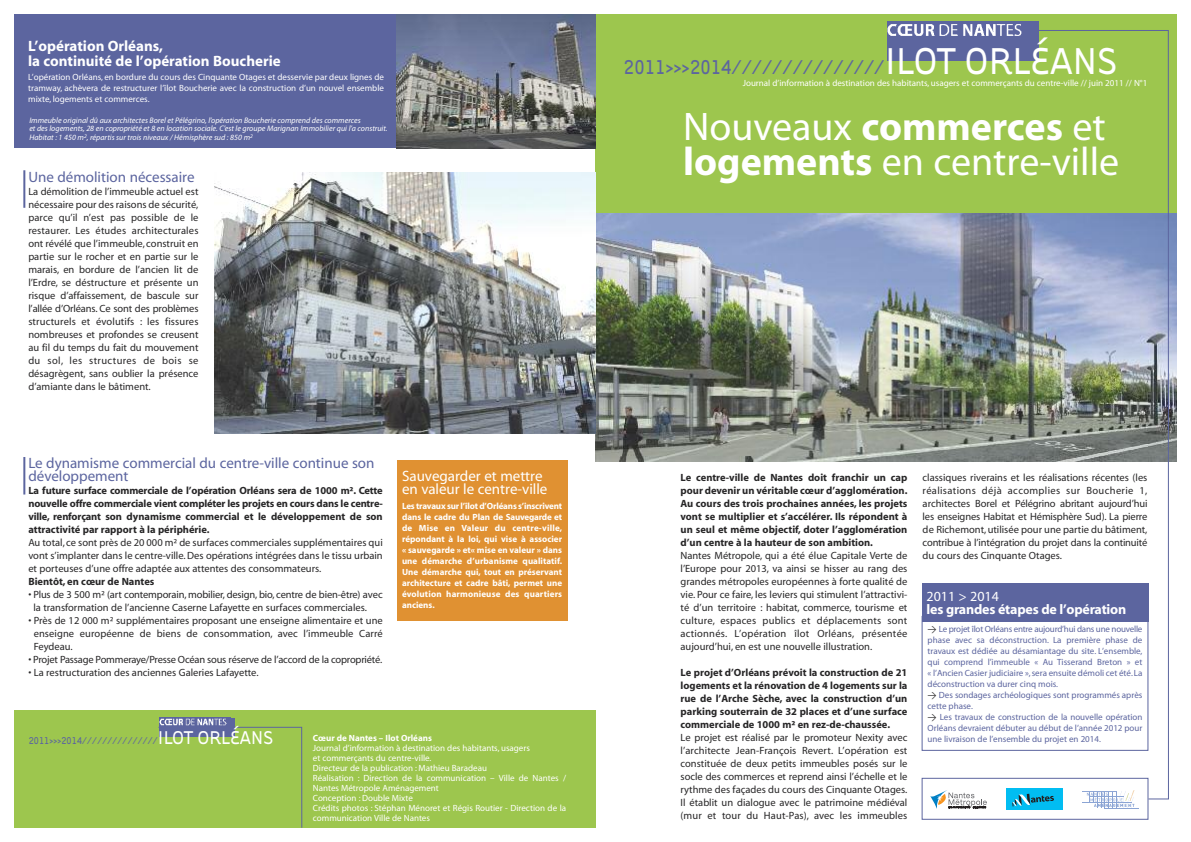
<style>
.page{position:relative;width:1191px;height:842px;background:#fff}
.page>*{position:absolute;margin:0;border:0;box-sizing:border-box;transform-origin:0 0}
.t1{font:40px/35px "Myriad";color:#fff}
.t2{font:23px "Tarzana Wide";letter-spacing:-.055em;color:#5c659f;scale:.9 1}
.t3{font:15px/13px "Myriad";color:#5c659f}
.t4{font:700 15px/15px "Myriad";color:#fff}
.t5{font:15px/13px "Myriad";color:#fff}
.t6{font:700 14px "Myriad";letter-spacing:-.015em;color:#fff}
.t7{font:14px "Myriad";color:#fff}
.t8{font:11.4px "Tarzana Wide";letter-spacing:-.055em;color:#5c659f;scale:.9 1}
.t9{font:10.5px/13px "Myriad";color:#272627;text-align:justify}
.t10{font:700 10.5px/13px "Myriad";color:#272627;text-align:justify}
.t11{font:10.5px "Myriad";letter-spacing:-.02em;color:#272627}
.t12{font:9px/10px "Myriad";color:#fff}
.t13{font:9px/11px "Myriad";color:#5c659f}
.t14{font:700 9px/11px "Myriad";color:#fff;text-align:justify}
.t15{font:italic 8px/8.5px "Myriad Pro";color:#fff}
.s1{font-size:43.1px;color:#fff}
.s2{font-weight:700}
.s3{font-family:"DIN";color:#272627}
.s4{font-size:21.4px;color:#fff}
</style>
<div class="page">
<img style="left:595px;top:213px;width:581px;height:248px">
<div style="left:14px;top:710px;width:581px;height:118px;background:#9dc64e"></div>
<div style="left:595px;top:14px;width:581px;height:199px;background:#9dc64e"></div>
<div style="left:887px;top:21px;width:152px;height:39px;background:#5c659f"></div>
<div style="left:921px;top:778px;width:227px;height:42px;border:1px solid #5c659f"></div>
<div style="left:1006px;top:788px;width:56px;height:22px;background:#01bdf2"></div>
<svg style="left:1012px;top:794px;width:42px;height:12px"></svg>
<hr style="left:1104px;top:808px;width:34px;height:1px;background:#8ba4d4">
<hr style="left:1082px;top:802px;width:49px;height:1px;background:#8ba4d4">
<svg style="left:1089px;top:800px;width:45px;height:8px"></svg>
<svg style="left:930px;top:790px;width:56px;height:19px"></svg>
<img style="left:887px;top:24px;width:135px;height:12px">
<svg style="left:1024px;top:30px;width:145px;height:770px"></svg>
<div style="left:921px;top:616px;width:227px;height:135px;border:1px solid #5c659f"></div>
<svg style="left:158px;top:727px;width:144px;height:101px"></svg>
<div style="left:159px;top:718px;width:75px;height:18px;background:#5c659f"></div>
<img style="left:159px;top:718px;width:68px;height:8px">
<div style="left:397px;top:460px;width:170px;height:161px;background:#e09132"></div>
<div style="left:14px;top:14px;width:553px;height:134px;background:#5c659f"></div>
<hr style="left:23px;top:457px;width:2px;height:37px;background:#5c659f">
<hr style="left:23px;top:170px;width:2px;height:38px;background:#5c659f">
<img style="left:214px;top:173px;width:381px;height:260px">
<img style="left:397px;top:14px;width:198px;height:135px">
<div style="left:921px;top:583px;width:227px;height:39px;background:#5c659f"></div>
<h3 class="t4" style="left:28px;top:39px;width:254px">L’opération Orléans,<br>la continuité de l’opération Boucherie</h3>
<p class="t12" style="left:28px;top:72px;width:357px;line-height:11px;text-align:justify">L’opération Orléans, en bordure du cours des Cinquante Otages et desservie par deux lignes de tramway, achèvera de restructurer l’îlot Boucherie avec la construction d’un nouvel ensemble mixte, logements et commerces.</p>
<p class="t15" style="left:29px;top:117px;width:360px">Immeuble original dû aux architectes Borel et Pélégrino, l’opération Boucherie comprend des commerces<br>et des logements, 28 en copropriété et 8 en location sociale. C’est le groupe Marignan Immobilier qui l’a construit.<br>Habitat : 1 450 m<sup>2</sup>, répartis sur trois niveaux / Hémisphère sud : 850 m<sup>2</sup></p>
<h3 class="t3" style="left:28px;top:172px;width:168px">Une démolition nécessaire</h3>
<p class="t9" style="left:28px;top:186px;width:172px">La démolition de l’immeuble actuel est nécessaire pour des raisons de sécurité, parce qu’il n’est pas possible de le restaurer. Les études architecturales ont révélé que l’immeuble, construit en partie sur le rocher et en partie sur le marais, en bordure de l’ancien lit de l’Erdre, se déstructure et présente un risque d’affaissement, de bascule sur l’allée d’Orléans. Ce sont des problèmes structurels et évolutifs : les fissures nombreuses et profondes se creusent au fil du temps du fait du mouvement du sol, les structures de bois se désagrègent, sans oublier la présence d’amiante dans le bâtiment.</p>
<h2 class="t2" style="left:623px;top:52px;width:551px">2011&gt;&gt;&gt;2014///////////////<span class="s1">ILOT ORLÉANS</span></h2>
<p class="t12" style="left:742px;top:79px;width:406px">Journal d’information à destination des habitants, usagers et commerçants du centre-ville // juin 2011 // N°1</p>
<h1 class="t1" style="left:683px;top:112px;width:437px">Nouveaux <span class="s2">commerces</span> et <span class="s2">logements</span> en centre-ville</h1>
<h3 class="t3" style="left:28px;top:458px;width:348px">Le dynamisme commercial du centre-ville continue son développement</h3>
<p class="t10" style="left:28px;top:485px;width:356px">La future surface commerciale de l’opération Orléans sera de 1000 m². Cette nouvelle offre commerciale vient compléter les projets en cours dans le centre&shy;ville, renforçant son dynamisme commercial et le développement de son attractivité par rapport à la périphérie.</p>
<p class="t9" style="left:28px;top:537px;width:356px">Au total, ce sont près de 20 000 m² de surfaces commerciales supplémentaires qui vont s’implanter dans le centre-ville.Des opérations intégrées dans le tissu urbain et porteuses d’une offre adaptée aux attentes des consommateurs.</p>
<p class="t10" style="left:28px;top:576px;width:128px">Bientôt, en cœur de Nantes</p>
<p class="t9" style="left:33px;top:589px;width:351px;text-indent:-5px">• Plus de 3 500 m² (art contemporain, mobilier, design, bio, centre de bien-être) avec la transformation de l’ancienne Caserne Lafayette en surfaces commerciales.</p>
<p class="t9" style="left:34px;top:615px;width:350px;text-indent:-5px">• Près de 12 000 m² supplémentaires proposant une enseigne alimentaire et une enseigne européenne de biens de consommation, avec l’immeuble Carré Feydeau.</p>
<p class="t11" style="left:28px;top:656px;width:355px">• Projet Passage Pommeraye/Presse Océan sous réserve de l’accord de la copropriété.</p>
<p class="t9" style="left:28px;top:667px;width:232px">• La restructuration des anciennes Galeries Lafayette.</p>
<h3 class="t5" style="left:402px;top:471px;width:147px">Sauvegarder et mettre en valeur le centre-ville</h3>
<p class="t14" style="left:402px;top:501px;width:162px">Les travaux sur l’îlot d’Orléans s’inscrivent dans le cadre du Plan de Sauvegarde et de Mise en Valeur du centre-ville, répondant à la loi, qui vise à associer « sauvegarde » et« mise en valeur » dans une démarche d’urbanisme qualitatif.<br>Une démarche qui, tout en préservant architecture et cadre bâti, permet une évolution harmonieuse des quartiers anciens.</p>
<p class="t10" style="left:680px;top:472px;width:228px">Le centre-ville de Nantes doit franchir un cap pour devenir un véritable cœur d’agglomération.<br>Au cours des trois prochaines années, les projets vont se multiplier et s’accélérer. Ils répondent à un seul et même objectif, doter l’agglomération d’un centre à la hauteur de son ambition.</p>
<p class="t9" style="left:680px;top:550px;width:228px">Nantes Métropole, qui a été élue Capitale Verte de l’Europe pour 2013, va ainsi se hisser au rang des grandes métropoles européennes à forte qualité de vie. Pour ce faire, les leviers qui stimulent l’attractivi&shy;té d’un territoire : habitat, commerce, tourisme et culture, espaces publics et déplacements sont actionnés. L’opération îlot Orléans, présentée aujourd’hui, en est une nouvelle illustration.</p>
<p class="t10" style="left:680px;top:667px;width:228px">Le projet d’Orléans prévoit la construction de 21 logements et la rénovation de 4 logements sur la rue de l’Arche Sèche, avec la construction d’un parking souterrain de 32 places et d’une surface commerciale de 1000 m² en rez-de-chaussée.</p>
<p class="t9" style="left:680px;top:732px;width:228px">Le projet est réalisé par le promoteur Nexity avec l’architecte Jean-François Revert. L’opération est constituée de deux petits immeubles posés sur le socle des commerces et reprend ainsi l’échelle et le rythme des façades du cours des Cinquante Otages.<br>Il établit un dialogue avec le patrimoine médiéval (mur et tour du Haut-Pas), avec les immeubles</p>
<p class="t9" style="left:922px;top:472px;width:226px">classiques riverains et les réalisations récentes (les réalisations déjà accomplies sur Boucherie 1, architectes Borel et Pélégrino abritant aujourd’hui les enseignes Habitat et Hémisphère Sud). La pierre de Richemont,utilisée pour une partie du bâtiment, contribue à l’intégration du projet dans la continuité du cours des Cinquante Otages.</p>
<h3 class="t7" style="left:926px;top:591px;width:74px">2011 &gt; 2014</h3>
<h3 class="t6" style="left:926px;top:604px;width:201px">les grandes étapes de l’opération</h3>
<p class="t13" style="left:927px;top:624px;width:216px"><span class="s3">&gt;</span> Le projet îlot Orléans entre aujourd’hui dans une nouvelle phase avec sa déconstruction. La première phase de travaux est dédiée au désamiantage du site. L’ensemble, qui comprend l’immeuble « Au Tisserand Breton » et « l’Ancien Casier judiciaire »,sera ensuite démoli cet été.La déconstruction va durer cinq mois.<br><span class="s3">&gt;</span> Des sondages archéologiques sont programmés après cette phase.<br><span class="s3">&gt;</span> Les travaux de construction de la nouvelle opération Orléans devraient débuter au début de l’année 2012 pour</p>
<p class="t8" style="left:28px;top:733px;width:274px">2011&gt;&gt;&gt;2014///////////////<span class="s4">ILOT ORLÉANS</span></p>
<p class="t14" style="left:313px;top:733px;width:121px">Cœur de Nantes – Ilot Orléans</p>
<p class="t13" style="left:927px;top:734px;width:175px">une livraison de l’ensemble du projet en 2014.</p>
<p class="t12" style="left:313px;top:743px;width:255px">Journal d’information à destination des habitants, usagers<br>et commerçants du centre-ville.<br>Directeur de la publication : Mathieu Baradeau<br>Réalisation : Direction de la communication – Ville de Nantes / Nantes Métropole Aménagement<br>Conception : Double Mixte<br>Crédits photos : Stéphan Ménoret et Régis Routier - Direction de la communication Ville de Nantes</p>
</div>
